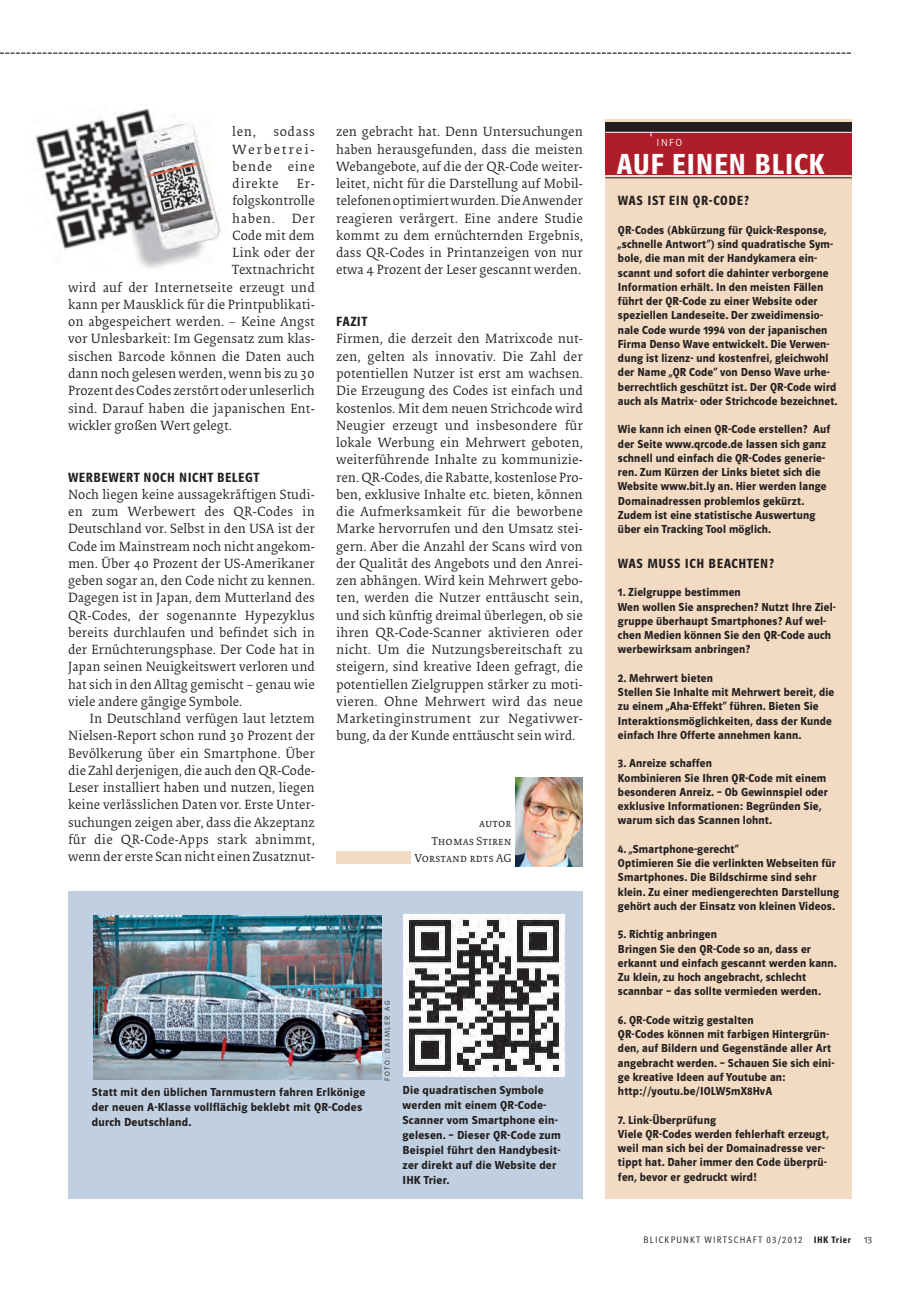
<style>
.page{position:relative;width:919px;height:1289px;background:#fff}
.page>*{position:absolute;margin:0;border:0;box-sizing:border-box;transform-origin:0 0}
.t1{font:30px "Polo Con K Hfett";letter-spacing:.03em;color:#fff}
.t2{font:13.8px/17.2px "Collis Roman Txt";color:#231f20;text-align:justify}
.t3{font:13.8px "Polo Con K Hfett";letter-spacing:.05em;color:#231f20}
.t4{font:13.8px "Collis Roman Txt";letter-spacing:.045em;color:#231f20}
.t5{font:12px/14.2px "Polo 22 K Hfett";letter-spacing:.015em;color:#231f20}
.t6{font:12px/17.2px "Collis Roman Exp";color:#231f20;text-align:right}
.t7{font:10.5px "Polo 22 K Leicht";color:#fff}
.t8{font:9.75px "Polo Con K Leicht";letter-spacing:.13em;color:#231f20}
.t9{font:9.75px "Polo 22 K Leicht";color:#231f20}
.t10{font:7.5px "Polo 22 K Leicht";letter-spacing:.2em;color:#231f20}
.s1{font-family:"Polo Con K Hfett"}
</style>
<div class="page">
<div style="left:68px;top:890px;width:515px;height:308px;background:#c1d0e0"></div>
<svg style="left:0;top:53px;width:850px;height:1px"></svg>
<div style="left:605px;top:119px;width:246px;height:1079px;background:#f2dbc2"></div>
<hr style="left:605px;top:177px;width:246px;height:1px;background:#231f20">
<div style="left:605px;top:132px;width:246px;height:42px;background:#ae1d2a"></div>
<div style="left:605px;top:122px;width:246px;height:10px;background:#231f20"></div>
<hr style="left:605px;top:132px;width:246px;height:1px;background:#fff">
<img style="left:36px;top:104px;width:185px;height:165px">
<img style="left:403px;top:914px;width:161px;height:162px">
<img style="left:93px;top:915px;width:288px;height:164px">
<div style="left:336px;top:851px;width:74px;height:13px;background:#f2dbc2"></div>
<img style="left:516px;top:777px;width:67px;height:89px">
<p class="t2" style="left:232px;top:124px;width:84px;text-indent:41px">sodass Werbetrei&shy;bende eine direkte</p>
<p class="t2" style="left:232px;top:124px;width:25px">len,</p>
<p class="t2" style="left:297px;top:176px;width:20px">Er-</p>
<p class="t2" style="left:232px;top:193px;width:84px">folgskontrolle</p>
<p class="t4" style="left:232px;top:212px;width:84px">haben. Der</p>
<p class="t2" style="left:232px;top:228px;width:84px">Code mit dem</p>
<p class="t2" style="left:232px;top:245px;width:84px">Link oder der</p>
<p class="t2" style="left:232px;top:262px;width:84px">Textnachricht</p>
<p class="t2" style="left:68px;top:280px;width:248px">wird auf der Internetseite erzeugt und</p>
<p class="t2" style="left:68px;top:297px;width:248px">kann per Mausklick für die Printpublikati-</p>
<p class="t2" style="left:68px;top:314px;width:248px">on abgespeichert werden. – Keine Angst</p>
<p class="t2" style="left:68px;top:331px;width:248px">vor Unlesbarkeit: Im Gegensatz zum klas-</p>
<p class="t2" style="left:68px;top:349px;width:248px">sischen Barcode können die Daten auch</p>
<p class="t2" style="left:68px;top:366px;width:248px">dann noch gelesen werden, wenn bis zu 30</p>
<p class="t2" style="left:68px;top:383px;width:248px">Prozent des Codes zerstört oder unleserlich</p>
<p class="t2" style="left:68px;top:400px;width:248px">sind. Darauf haben die japanischen Ent-</p>
<p class="t2" style="left:68px;top:418px;width:165px">wickler großen Wert gelegt.</p>
<p class="t3" style="left:68px;top:472px;width:192px">WERBEWERT NOCH NICHT BELEGT</p>
<p class="t2" style="left:68px;top:487px;width:248px">Noch liegen keine aussagekräftigen Studi&shy;en zum Werbewert des QR-Codes in Deutschland vor. Selbst in den USA ist der Code im Mainstream noch nicht angekom&shy;men. Über 40 Prozent der US-Amerikaner geben sogar an, den Code nicht zu kennen.<br>Dagegen ist in Japan, dem Mutterland des QR-Codes, der sogenannte Hypezyklus bereits durchlaufen und befindet sich in der Ernüchterungsphase. Der Code hat in Japan seinen Neuigkeitswert verloren und hat sich in den Alltag gemischt – genau wie viele andere gängige Symbole.</p>
<p class="t2" style="left:68px;top:711px;width:248px;text-indent:21px">In Deutschland verfügen laut letztem Nielsen-Report schon rund 30 Prozent der Bevölkerung über ein Smartphone. Über die Zahl derjenigen, die auch den QR-Code-Leser installiert haben und nutzen, liegen keine verlässlichen Daten vor. Erste Unter&shy;suchungen zeigen aber, dass die Akzeptanz für die QR-Code-Apps stark abnimmt, wenn der erste Scan nicht einen Zusatznut-</p>
<p class="t2" style="left:336px;top:124px;width:248px">zen gebracht hat. Denn Untersuchungen haben herausgefunden, dass die meisten Webangebote, auf die der QR-Code weiter&shy;leitet, nicht für die Darstellung auf Mobil&shy;telefonen optimiert wurden. Die Anwender reagieren verärgert. Eine andere Studie kommt zu dem ernüchternden Ergebnis, dass QR-Codes in Printanzeigen von nur etwa 4 Prozent der Leser gescannt werden.</p>
<p class="t3" style="left:336px;top:316px;width:33px">FAZIT</p>
<p class="t2" style="left:336px;top:331px;width:248px">Firmen, die derzeit den Matrixcode nut&shy;zen, gelten als innovativ. Die Zahl der potentiellen Nutzer ist erst am wachsen.<br>Die Erzeugung des Codes ist einfach und kostenlos. Mit dem neuen Strichcode wird Neugier erzeugt und insbesondere für lokale Werbung ein Mehrwert geboten, weiterführende Inhalte zu kommunizie&shy;ren. QR-Codes, die Rabatte, kostenlose Pro&shy;ben, exklusive Inhalte etc. bieten, können die Aufmerksamkeit für die beworbene Marke hervorrufen und den Umsatz stei&shy;gern. Aber die Anzahl der Scans wird von der Qualität des Angebots und den Anrei&shy;zen abhängen. Wird kein Mehrwert gebo&shy;ten, werden die Nutzer enttäuscht sein, und sich künftig dreimal überlegen, ob sie ihren QR-Code-Scanner aktivieren oder nicht. Um die Nutzungsbereitschaft zu steigern, sind kreative Ideen gefragt, die potentiellen Zielgruppen stärker zu moti&shy;vieren. Ohne Mehrwert wird das neue Marketinginstrument zur Negativwer&shy;bung, da der Kunde enttäuscht sein wird.</p>
<p class="t6" style="left:414px;top:814px;width:98px">autor<br>Thomas Stiren<br>Vorstand rdts AG</p>
<p class="t10" style="left:384px;top:1080px;width:82px;rotate:-90deg">FOTO: DAIMLER AG</p>
<p class="t5" style="left:92px;top:1085px;width:275px;line-height:15px">Statt mit den üblichen Tarnmustern fahren Erlkönige der neuen A-Klasse vollflächig beklebt mit QR-Codes durch Deutschland.</p>
<p class="t5" style="left:402px;top:1082px;width:160px;line-height:15px">Die quadratischen Symbole werden mit einem QR-Code-<br>Scanner vom Smartphone ein&shy;gelesen. – Dieser QR-Code zum<br>Beispiel führt den Handybesit&shy;zer direkt auf die Website der<br>IHK Trier.</p>
<p class="t7" style="left:656px;top:139px;width:27px">INFO</p>
<h1 class="t1" style="left:616px;top:152px;width:209px">AUF EINEN BLICK</h1>
<p class="t3" style="left:618px;top:196px;width:132px">WAS IST EIN QR-CODE?</p>
<p class="t5" style="left:618px;top:224px;width:221px">QR-Codes (Abkürzung für Quick-Response, „schnelle Antwort“) sind quadratische Sym&shy;bole, die man mit der Handykamera ein&shy;scannt und sofort die dahinter verborgene Information erhält. In den meisten Fällen führt der QR-Code zu einer Website oder speziellen Landeseite. Der zweidimensio&shy;nale Code wurde 1994 von der japanischen Firma Denso Wave entwickelt. Die Verwen&shy;dung ist lizenz- und kostenfrei, gleichwohl der Name „QR Code“ von Denso Wave urhe&shy;berrechtlich geschützt ist. Der QR-Code wird auch als Matrix- oder Strichcode bezeichnet.</p>
<p class="t5" style="left:618px;top:423px;width:214px">Wie kann ich einen QR-Code erstellen? Auf der Seite www.qrcode.de lassen sich ganz schnell und einfach die QR-Codes generie&shy;ren. Zum Kürzen der Links bietet sich die Website www.bit.ly an. Hier werden lange Domainadressen problemlos gekürzt.<br>Zudem ist eine statistische Auswertung über ein Tracking Tool möglich.</p>
<p class="t3" style="left:618px;top:558px;width:157px">WAS MUSS ICH BEACHTEN?</p>
<p class="t5" style="left:618px;top:586px;width:219px">1. Zielgruppe bestimmen<br>Wen wollen Sie ansprechen? Nutzt Ihre Ziel&shy;gruppe überhaupt Smartphones? Auf wel&shy;chen Medien können Sie den QR-Code auch werbewirksam anbringen?</p>
<p class="t5" style="left:618px;top:671px;width:218px">2. Mehrwert bieten<br>Stellen Sie Inhalte mit Mehrwert bereit, die zu einem „Aha-Effekt“ führen. Bieten Sie Interaktionsmöglichkeiten, dass der Kunde einfach Ihre Offerte annehmen kann.</p>
<p class="t5" style="left:618px;top:757px;width:211px">3. Anreize schaffen<br>Kombinieren Sie Ihren QR-Code mit einem besonderen Anreiz. – Ob Gewinnspiel oder exklusive Informationen: Begründen Sie, warum sich das Scannen lohnt.</p>
<p class="t5" style="left:618px;top:842px;width:222px">4. „Smartphone-gerecht“<br>Optimieren Sie die verlinkten Webseiten für Smartphones. Die Bildschirme sind sehr klein. Zu einer mediengerechten Darstellung gehört auch der Einsatz von kleinen Videos.</p>
<p class="t5" style="left:618px;top:928px;width:220px">5. Richtig anbringen<br>Bringen Sie den QR-Code so an, dass er erkannt und einfach gescannt werden kann.<br>Zu klein, zu hoch angebracht, schlecht scannbar – das sollte vermieden werden.</p>
<p class="t5" style="left:618px;top:1013px;width:218px">6. QR-Code witzig gestalten<br>QR-Codes können mit farbigen Hintergrün&shy;den, auf Bildern und Gegenstände aller Art angebracht werden. – Schauen Sie sich eini&shy;ge kreative Ideen auf Youtube an: http://youtu.be/IOLW5mX8HvA</p>
<p class="t5" style="left:618px;top:1113px;width:212px">7. Link-Überprüfung<br>Viele QR-Codes werden fehlerhaft erzeugt, weil man sich bei der Domainadresse ver&shy;tippt hat. Daher immer den Code überprü&shy;fen, bevor er gedruckt wird!</p>
<p class="t8" style="left:643px;top:1235px;width:209px">BLICKPUNKT WIRTSCHAFT 03/2012 <span class="s1">IHK Trier</span></p>
<p class="t9" style="left:863px;top:1235px;width:10px">13</p>
</div>
